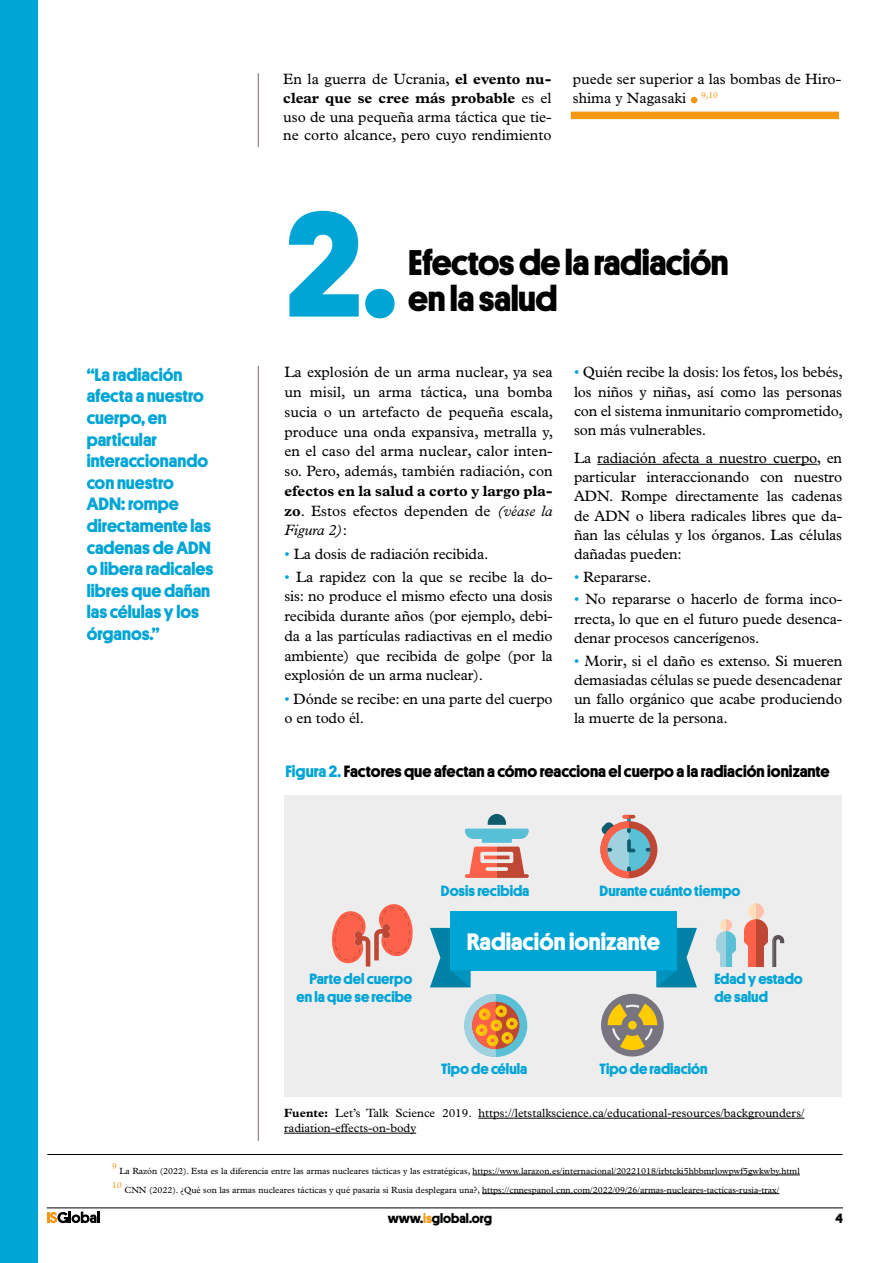
<style>
.page{position:relative;width:893px;height:1263px;background:#fff}
.page>*{position:absolute;margin:0;border:0;box-sizing:border-box;transform-origin:0 0}
.t1{font:700 150px "Platform";color:#00a5d5}
.text_base{font:54px "Plantin";color:#f49712}
.t2{font:700 36px/36px "Platform";letter-spacing:-.015em;color:#000}
.text_base-2{font:700 24px "Platform";color:#fff}
.t3{font:700 18px/21.6px "Platform";color:#00a5d5}
.text_base-3{font:700 16.5px "Platform";color:#000}
.text_base-4{font:15px/19.8px "Plantin";letter-spacing:-.01em;color:#000;text-align:justify}
.t4{font:700 15px/18px "Platform";color:#00a5d5}
.t5{font:700 13.5px "Platform";color:#000}
.text_base-5{font:12px/15px "Plantin";color:#000}
.leyendas{font:9px "Plantin";color:#000}
.text_base-6{font:8.7px "Plantin";color:#f49712}
.leyendas-2{font:8.7px "Plantin";color:#f49712}
.s1{font-weight:700}
.s2{font-style:italic}
.s3{color:#00a5d5}
.s4{color:#f49712}
</style>
<div class="page">
<svg style="left:47px;top:1211px;width:53px;height:12px"></svg>
<hr style="left:47px;top:1207px;width:796px;height:1px;background:#000">
<div style="left:0;top:0;width:37px;height:1263px;background:#00a5d5"></div>
<hr style="left:472px;top:1175px;width:328px;height:1px;background:#000">
<hr style="left:482px;top:1193px;width:297px;height:1px;background:#000">
<hr style="left:47px;top:1154px;width:795px;height:1px;background:#000">
<hr style="left:258px;top:73px;width:1px;height:74px;background:#867b77">
<div style="left:571px;top:112px;width:268px;height:7px;background:#f49712"></div>
<hr style="left:597px;top:464px;width:220px;height:1px;background:#000">
<hr style="left:258px;top:366px;width:1px;height:775px;background:#867b77">
<hr style="left:478px;top:1118px;width:326px;height:1px;background:#000">
<hr style="left:284px;top:1133px;width:132px;height:1px;background:#000">
<div style="left:285px;top:795px;width:557px;height:301px;background:#ededed"></div>
<div style="left:450px;top:911px;width:227px;height:59px;background:#00a5d5"></div>
<svg style="left:430px;top:928px;width:40px;height:59px"></svg>
<svg style="left:656px;top:928px;width:41px;height:59px"></svg>
<svg style="left:600px;top:815px;width:57px;height:63px"></svg>
<svg style="left:716px;top:919px;width:20px;height:48px"></svg>
<svg style="left:744px;top:903px;width:40px;height:64px"></svg>
<div style="left:601px;top:994px;width:63px;height:62px;background:#787580;border-radius:50%"></div>
<svg style="left:607px;top:1004px;width:50px;height:47px"></svg>
<svg style="left:464px;top:994px;width:63px;height:63px"></svg>
<svg style="left:331px;top:904px;width:82px;height:62px"></svg>
<svg style="left:465px;top:814px;width:64px;height:29px"></svg>
<svg style="left:497px;top:846px;width:32px;height:32px"></svg>
<svg style="left:465px;top:846px;width:32px;height:32px"></svg>
<p class="text_base-4" style="left:283px;top:69px;width:270px;line-height:18.8px">En la guerra de Ucrania, <span class="s1">el evento nu&shy;clear que se cree más probable</span> es el uso de una pequeña arma táctica que tie&shy;ne corto alcance, pero cuyo rendimiento</p>
<p class="text_base-4" style="left:573px;top:69px;width:270px;line-height:18.8px">puede ser superior a las bombas de Hiro&shy;shima y Nagasaki</p>
<p class="text_base-6" style="left:701px;top:90px;width:19px">9,10</p>
<p class="text_base" style="left:686px;top:54px;width:17px">.</p>
<p class="t3" style="left:87px;top:363px;width:128px">“La radiación afecta a nuestro cuerpo, en particular interaccionando con nuestro<br>ADN: rompe directamente las cadenas de ADN o libera radicales libres que dañan las células y los órganos.”</p>
<p class="t1" style="left:285px;top:155px;width:113px">2.</p>
<p class="t2" style="left:408px;top:242px;width:322px">Efectos de la radiación en la salud</p>
<p class="text_base-4" style="left:284px;top:362px;width:270px">La explosión de un arma nuclear, ya sea un misil, un arma táctica, una bomba sucia o un artefacto de pequeña escala, produce una onda expansiva, metralla y, en el caso del arma nuclear, calor inten&shy;so. Pero, además, también radiación, con <span class="s1">efectos en la salud a corto y largo pla&shy;zo</span>. Estos efectos dependen de <span class="s2">(véase la Figura 2)</span>:</p>
<p class="text_base-4" style="left:284px;top:543px;width:205px"><span class="s3">•</span> La dosis de radiación recibida.</p>
<p class="text_base-4" style="left:284px;top:566px;width:270px"><span class="s3">•</span> La rapidez con la que se recibe la do&shy;sis: no produce el mismo efecto una dosis recibida durante años (por ejemplo, debi&shy;da a las partículas radiactivas en el medio ambiente) que recibida de golpe (por la explosión de un arma nuclear).</p>
<p class="text_base-4" style="left:284px;top:688px;width:270px"><span class="s3">•</span> Dónde se recibe: en una parte del cuerpo o en todo él.</p>
<p class="text_base-4" style="left:574px;top:362px;width:270px;line-height:19.2px"><span class="s3">•</span> Quién recibe la dosis: los fetos, los bebés, los niños y niñas, así como las personas con el sistema inmunitario comprometido, son más vulnerables.</p>
<p class="text_base-4" style="left:574px;top:448px;width:270px;line-height:19.2px">La radiación afecta a nuestro cuerpo, en particular interaccionando con nuestro ADN. Rompe directamente las cadenas de ADN o libera radicales libres que da&shy;ñan las células y los órganos. Las células dañadas pueden:</p>
<p class="text_base-4" style="left:574px;top:567px;width:79px"><span class="s3">•</span> Repararse.</p>
<p class="text_base-4" style="left:574px;top:590px;width:270px;line-height:19.2px"><span class="s3">•</span> No repararse o hacerlo de forma inco&shy;rrecta, lo que en el futuro puede desenca&shy;denar procesos cancerígenos.</p>
<p class="text_base-4" style="left:574px;top:651px;width:270px;line-height:19.2px"><span class="s3">•</span> Morir, si el daño es extenso. Si mueren demasiadas células se puede desencadenar un fallo orgánico que acabe produciendo la muerte de la persona.</p>
<p class="text_base-3" style="left:285px;top:759px;width:546px"><span class="s3">Figura 2.</span> Factores que afectan a cómo reacciona el cuerpo a la radiación ionizante</p>
<p class="t4" style="left:441px;top:881px;width:90px">Dosis recibida</p>
<p class="t4" style="left:600px;top:881px;width:142px">Durante cuánto tiempo</p>
<p class="t4" style="left:296px;top:968px;width:117px;text-align:right">Parte del cuerpo en la que se recibe</p>
<p class="text_base-2" style="left:467px;top:924px;width:195px">Radiación ionizante</p>
<p class="t4" style="left:714px;top:968px;width:90px">Edad y estado de salud</p>
<p class="t4" style="left:441px;top:1058px;width:88px">Tipo de célula</p>
<p class="t4" style="left:600px;top:1058px;width:110px">Tipo de radiación</p>
<p class="text_base-5" style="left:284px;top:1105px;width:522px"><span class="s1">Fuente:</span> Let’s Talk Science 2019. https://letstalkscience.ca/educational-resources/backgrounders/ radiation-effects-on-body</p>
<p class="leyendas-2" style="left:112px;top:1161px;width:6px">9</p>
<p class="leyendas" style="left:120px;top:1166px;width:682px">La Razón (2022). Esta es la diferencia entre las armas nucleares tácticas y las estratégicas, https://www.larazon.es/internacional/20221018/irbtcki5hbbmrlowpwf5gwkwby.html</p>
<p class="leyendas-2" style="left:112px;top:1180px;width:11px">10</p>
<p class="leyendas" style="left:124px;top:1184px;width:656px">CNN (2022). ¿Qué son las armas nucleares tácticas y qué pasaría si Rusia desplegara una?, https://cnnespanol.cnn.com/2022/09/26/armas-nucleares-tacticas-rusia-trax/</p>
<p class="t5" style="left:388px;top:1208px;width:106px">www.<span class="s4">is</span>global.org</p>
<p class="t5" style="left:835px;top:1208px;width:9px">4</p>
</div>
